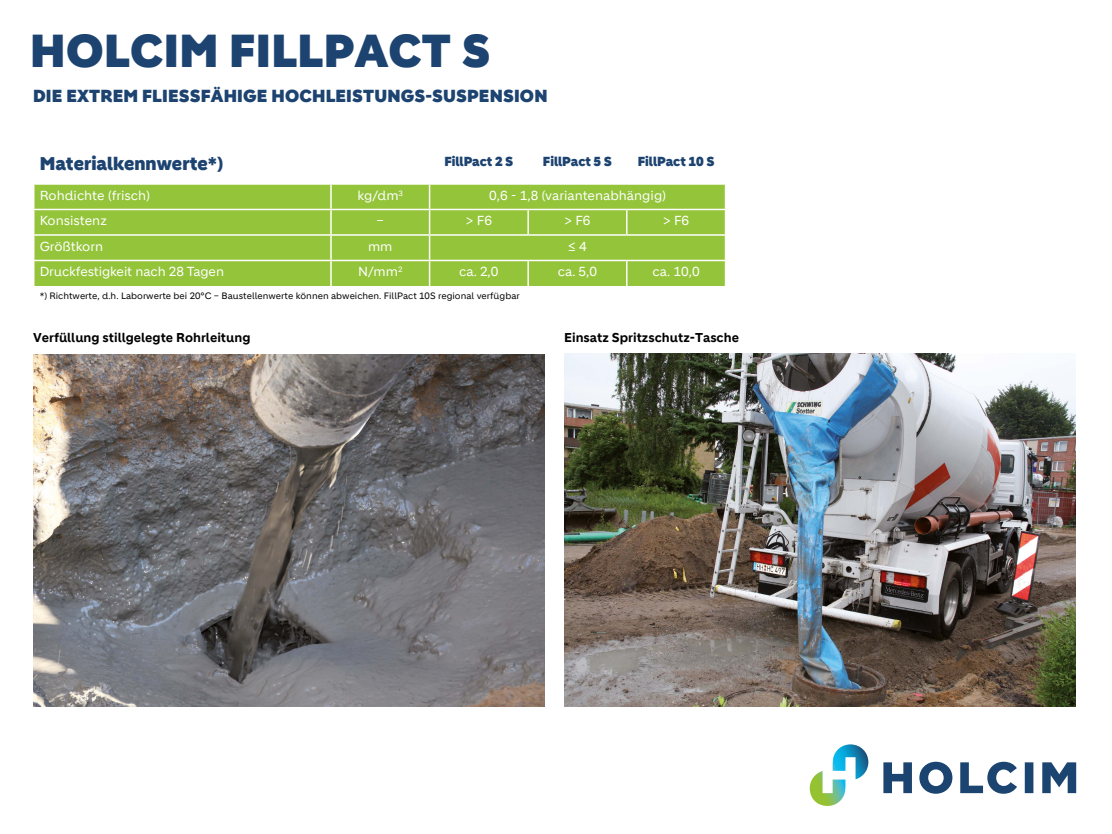
<style>
.page{position:relative;width:1112px;height:834px;background:#fff}
.page>*{position:absolute;margin:0;border:0;box-sizing:border-box;transform-origin:0 0}
._01_main_heading{font:900 45px "Holcim Headline";letter-spacing:.01em;color:#1d4370}
.t1{font:900 18px "Holcim Headline";color:#1d4370}
._01_main_heading-2{font:900 17px "Holcim Headline";letter-spacing:.01em;color:#1d4370}
.t2{font:12.75px "Holcim";color:#fff}
.t3{font:900 12.75px "Holcim Headline";color:#1d4370}
.t4{font:700 12.5px "Holcim";color:#000}
.t5{font:9px "Holcim";color:#000}
</style>
<div class="page">
<img style="left:564px;top:354px;width:512px;height:352px">
<svg style="left:883px;top:762px;width:193px;height:32px"></svg>
<svg style="left:810px;top:744px;width:58px;height:62px"></svg>
<img style="left:33px;top:354px;width:512px;height:352px">
<div style="left:34px;top:185px;width:691px;height:101px;background:#94c43a"></div>
<hr style="left:330px;top:185px;width:2px;height:24px;background:#fff">
<hr style="left:33px;top:209px;width:298px;height:1px;background:#fff">
<hr style="left:331px;top:209px;width:99px;height:1px;background:#fff">
<hr style="left:330px;top:210px;width:2px;height:24px;background:#fff">
<hr style="left:430px;top:209px;width:98px;height:1px;background:#fff">
<hr style="left:528px;top:209px;width:99px;height:1px;background:#fff">
<hr style="left:527px;top:210px;width:2px;height:24px;background:#fff">
<hr style="left:627px;top:209px;width:99px;height:1px;background:#fff">
<hr style="left:626px;top:210px;width:2px;height:24px;background:#fff">
<hr style="left:33px;top:234px;width:298px;height:2px;background:#fff">
<hr style="left:331px;top:234px;width:99px;height:2px;background:#fff">
<hr style="left:330px;top:236px;width:2px;height:24px;background:#fff">
<hr style="left:430px;top:234px;width:98px;height:2px;background:#fff">
<hr style="left:528px;top:234px;width:99px;height:2px;background:#fff">
<hr style="left:627px;top:234px;width:99px;height:2px;background:#fff">
<hr style="left:33px;top:260px;width:298px;height:1px;background:#fff">
<hr style="left:331px;top:260px;width:99px;height:1px;background:#fff">
<hr style="left:330px;top:261px;width:2px;height:25px;background:#fff">
<hr style="left:430px;top:260px;width:98px;height:1px;background:#fff">
<svg style="left:429px;top:184px;width:1px;height:102px"></svg>
<hr style="left:528px;top:260px;width:99px;height:1px;background:#fff">
<hr style="left:527px;top:261px;width:2px;height:25px;background:#fff">
<hr style="left:627px;top:260px;width:99px;height:1px;background:#fff">
<hr style="left:626px;top:261px;width:2px;height:25px;background:#fff">
<p class="_01_main_heading" style="left:30px;top:24px;width:462px">HOLCIM FILLPACT S</p>
<p class="_01_main_heading-2" style="left:33px;top:86px;width:516px">DIE EXTREM FLIESSFÄHIGE HOCHLEISTUNGS-SUSPENSION</p>
<p class="t1" style="left:40px;top:153px;width:185px">Materialkennwerte*)</p>
<p class="t3" style="left:444px;top:154px;width:71px">FillPact 2 S</p>
<p class="t3" style="left:543px;top:154px;width:71px">FillPact 5 S</p>
<p class="t3" style="left:638px;top:154px;width:78px">FillPact 10 S</p>
<p class="t2" style="left:40px;top:188px;width:112px">Rohdichte (frisch)</p>
<p class="t2" style="left:358px;top:188px;width:47px">kg/dm<sup>3</sup></p>
<p class="t2" style="left:489px;top:188px;width:178px">0,6 - 1,8 (variantenabhängig)</p>
<p class="t2" style="left:40px;top:214px;width:69px">Konsistenz</p>
<p class="t2" style="left:377px;top:214px;width:9px">–</p>
<p class="t2" style="left:466px;top:214px;width:28px">&gt; F6</p>
<p class="t2" style="left:564px;top:214px;width:28px">&gt; F6</p>
<p class="t2" style="left:663px;top:214px;width:28px">&gt; F6</p>
<p class="t2" style="left:40px;top:239px;width:65px">Größtkorn</p>
<p class="t2" style="left:368px;top:239px;width:26px">mm</p>
<p class="t2" style="left:568px;top:239px;width:20px">≤ 4</p>
<p class="t2" style="left:40px;top:265px;width:186px">Druckfestigkeit nach 28 Tagen</p>
<p class="t2" style="left:358px;top:265px;width:46px">N/mm<sup>2</sup></p>
<p class="t2" style="left:459px;top:265px;width:41px">ca. 2,0</p>
<p class="t2" style="left:558px;top:265px;width:41px">ca. 5,0</p>
<p class="t2" style="left:653px;top:265px;width:49px">ca. 10,0</p>
<p class="t5" style="left:40px;top:291px;width:482px">*) Richtwerte, d.h. Laborwerte bei 20°C – Baustellenwerte können abweichen. FillPact 10S regional verfügbar</p>
<p class="t4" style="left:33px;top:330px;width:219px">Verfüllung stillgelegte Rohrleitung</p>
<p class="t4" style="left:564px;top:330px;width:176px">Einsatz Spritzschutz-Tasche</p>
</div>
